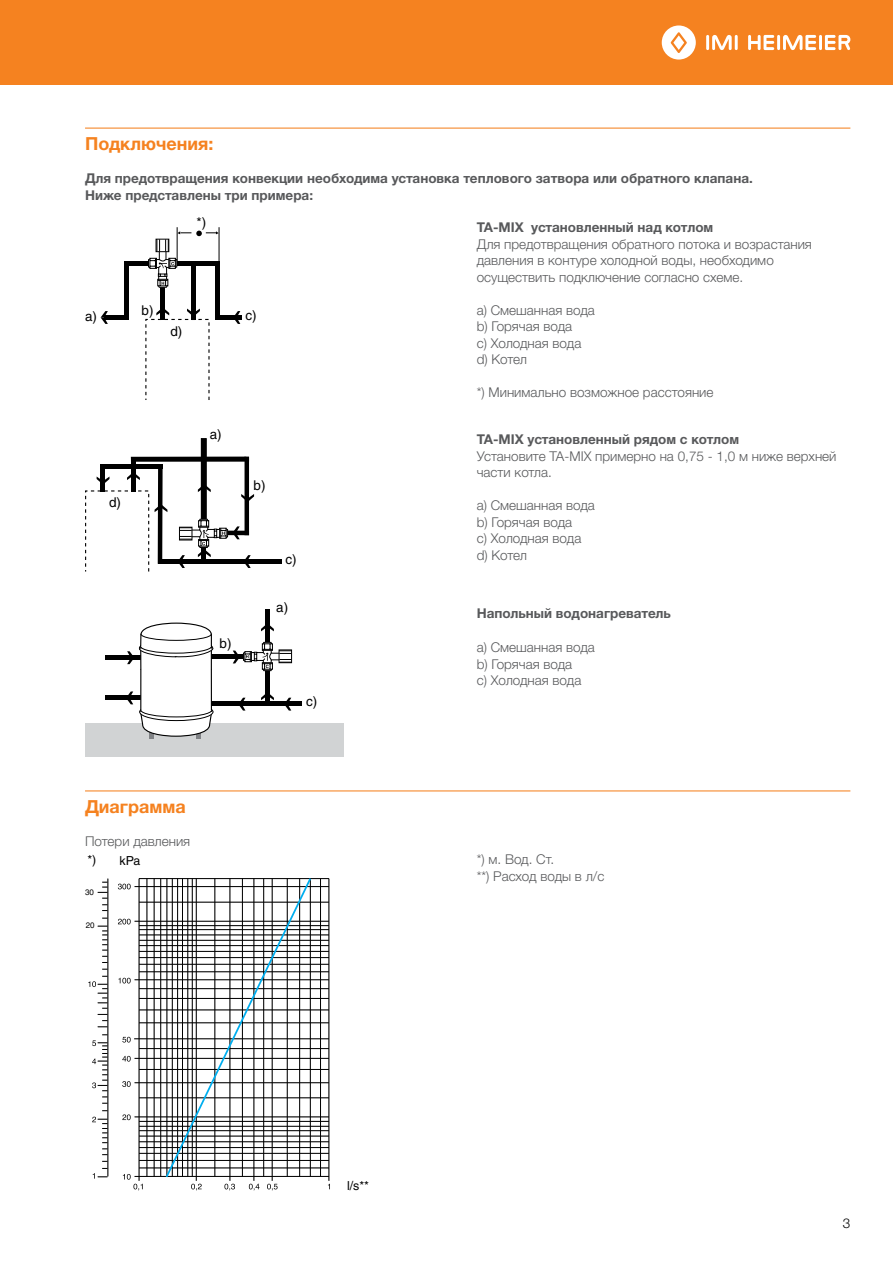
<style>
.page{position:relative;width:893px;height:1263px;background:#fff}
.page>*{position:absolute;margin:0;border:0;box-sizing:border-box;transform-origin:0 0}
.t1{font:700 18px "Helvetica Neue LTW1 G";color:#f58220}
.t2{font:300 13.5px/16.5px "Helvetica Neue LTW1 G";color:#58595b}
.t3{font:700 13.5px/16.5px "Helvetica Neue LTW1 G";color:#58595b}
.t4{font:13.5px "Helvetica";color:#000}
.t5{font:300 13.5px "Helvetica Neue LTW1 G";color:#000}
.t6{font:12.45px "Helvetica";color:#000}
.t7{font:7.95px "Helvetica";color:#000}
</style>
<div class="page">
<div style="left:0;top:0;width:893px;height:85px;background:#f58220"></div>
<hr style="left:706px;top:35px;width:3px;height:15px;background:#fff">
<hr style="left:735px;top:35px;width:3px;height:15px;background:#fff">
<svg style="left:712px;top:35px;width:20px;height:15px"></svg>
<svg style="left:662px;top:25px;width:34px;height:35px"></svg>
<hr style="left:777px;top:35px;width:3px;height:15px;background:#fff">
<svg style="left:748px;top:35px;width:26px;height:15px"></svg>
<hr style="left:819px;top:35px;width:3px;height:15px;background:#fff">
<svg style="left:783px;top:35px;width:33px;height:15px"></svg>
<svg style="left:825px;top:35px;width:25px;height:15px"></svg>
<hr style="left:85px;top:128px;width:765px;height:1px;background:#f58220">
<hr style="left:85px;top:790px;width:765px;height:1px;background:#f58220">
<hr style="left:161px;top:287px;width:4px;height:33px;background:#000">
<div style="left:124px;top:261px;width:24px;height:5px;background:#000"></div>
<div style="left:104px;top:315px;width:24px;height:5px;background:#000"></div>
<div style="left:215px;top:315px;width:27px;height:5px;background:#000"></div>
<div style="left:191px;top:266px;width:5px;height:54px;background:#000"></div>
<hr style="left:215px;top:266px;width:4px;height:54px;background:#000">
<hr style="left:124px;top:266px;width:4px;height:54px;background:#000">
<svg style="left:187px;top:309px;width:13px;height:6px"></svg>
<svg style="left:156px;top:307px;width:13px;height:8px"></svg>
<svg style="left:101px;top:311px;width:7px;height:13px"></svg>
<svg style="left:235px;top:311px;width:5px;height:13px"></svg>
<hr style="left:177px;top:227px;width:1px;height:34px;background:#000">
<hr style="left:219px;top:227px;width:1px;height:34px;background:#000">
<svg style="left:148px;top:231px;width:71px;height:57px"></svg>
<div style="left:131px;top:457px;width:118px;height:5px;background:#000"></div>
<svg style="left:201px;top:438px;width:6px;height:19px"></svg>
<div style="left:100px;top:467px;width:5px;height:24px;background:#000"></div>
<div style="left:131px;top:458px;width:5px;height:33px;background:#000"></div>
<div style="left:100px;top:464px;width:63px;height:5px;background:#000"></div>
<hr style="left:158px;top:559px;width:123px;height:4px;background:#000">
<div style="left:158px;top:464px;width:5px;height:100px;background:#000"></div>
<svg style="left:127px;top:474px;width:13px;height:6px"></svg>
<svg style="left:97px;top:477px;width:12px;height:6px"></svg>
<svg style="left:155px;top:504px;width:12px;height:8px"></svg>
<svg style="left:178px;top:457px;width:76px;height:111px"></svg>
<div style="left:85px;top:723px;width:259px;height:34px;background:#d1d3d4"></div>
<hr style="left:149px;top:706px;width:4px;height:33px;background:#808285">
<hr style="left:197px;top:706px;width:4px;height:33px;background:#808285">
<div style="left:211px;top:701px;width:90px;height:5px;background:#000"></div>
<div style="left:211px;top:654px;width:36px;height:5px;background:#000"></div>
<div style="left:265px;top:668px;width:5px;height:38px;background:#000"></div>
<svg style="left:291px;top:650px;width:1px;height:13px"></svg>
<div style="left:265px;top:609px;width:5px;height:33px;background:#000"></div>
<svg style="left:261px;top:694px;width:13px;height:6px"></svg>
<svg style="left:233px;top:642px;width:58px;height:29px"></svg>
<svg style="left:239px;top:698px;width:6px;height:12px"></svg>
<svg style="left:285px;top:698px;width:6px;height:12px"></svg>
<svg style="left:261px;top:625px;width:13px;height:6px"></svg>
<hr style="left:106px;top:655px;width:35px;height:4px;background:#000">
<hr style="left:105px;top:695px;width:36px;height:4px;background:#000">
<svg style="left:126px;top:622px;width:88px;height:115px"></svg>
<hr style="left:139px;top:878px;width:190px;height:1px;background:#000">
<hr style="left:135px;top:886px;width:194px;height:1px;background:#000">
<hr style="left:139px;top:902px;width:190px;height:1px;background:#000">
<hr style="left:135px;top:921px;width:194px;height:1px;background:#000">
<hr style="left:139px;top:925px;width:190px;height:1px;background:#000">
<hr style="left:139px;top:929px;width:190px;height:1px;background:#000">
<hr style="left:139px;top:934px;width:190px;height:1px;background:#000">
<hr style="left:139px;top:940px;width:190px;height:1px;background:#000">
<hr style="left:139px;top:945px;width:190px;height:1px;background:#000">
<hr style="left:139px;top:951px;width:190px;height:1px;background:#000">
<hr style="left:139px;top:957px;width:190px;height:1px;background:#000">
<hr style="left:139px;top:964px;width:190px;height:1px;background:#000">
<hr style="left:139px;top:971px;width:190px;height:1px;background:#000">
<hr style="left:135px;top:979px;width:194px;height:1px;background:#000">
<hr style="left:139px;top:988px;width:190px;height:1px;background:#000">
<hr style="left:139px;top:998px;width:190px;height:1px;background:#000">
<hr style="left:139px;top:1009px;width:190px;height:1px;background:#000">
<hr style="left:139px;top:1022px;width:190px;height:1px;background:#000">
<hr style="left:134px;top:1038px;width:195px;height:1px;background:#000">
<hr style="left:139px;top:1048px;width:190px;height:1px;background:#000">
<hr style="left:135px;top:1058px;width:194px;height:1px;background:#000">
<hr style="left:135px;top:1082px;width:194px;height:1px;background:#000">
<hr style="left:139px;top:1097px;width:190px;height:1px;background:#000">
<hr style="left:135px;top:1116px;width:194px;height:1px;background:#000">
<hr style="left:139px;top:1121px;width:190px;height:1px;background:#000">
<hr style="left:139px;top:1126px;width:190px;height:1px;background:#000">
<hr style="left:139px;top:1130px;width:190px;height:1px;background:#000">
<hr style="left:139px;top:1135px;width:190px;height:1px;background:#000">
<hr style="left:139px;top:1141px;width:190px;height:1px;background:#000">
<hr style="left:139px;top:1147px;width:190px;height:1px;background:#000">
<hr style="left:139px;top:1153px;width:190px;height:1px;background:#000">
<hr style="left:139px;top:1160px;width:190px;height:1px;background:#000">
<hr style="left:139px;top:1167px;width:190px;height:1px;background:#000">
<hr style="left:135px;top:1176px;width:194px;height:1px;background:#000">
<hr style="left:139px;top:1069px;width:190px;height:1px;background:#000">
<hr style="left:139px;top:878px;width:1px;height:303px;background:#000">
<hr style="left:107px;top:878px;width:1px;height:298px;background:#000">
<hr style="left:147px;top:878px;width:1px;height:298px;background:#000">
<hr style="left:154px;top:878px;width:1px;height:298px;background:#000">
<hr style="left:160px;top:878px;width:1px;height:298px;background:#000">
<hr style="left:196px;top:878px;width:1px;height:303px;background:#000">
<hr style="left:230px;top:878px;width:1px;height:303px;background:#000">
<hr style="left:253px;top:878px;width:1px;height:303px;background:#000">
<hr style="left:272px;top:878px;width:1px;height:303px;background:#000">
<hr style="left:320px;top:878px;width:1px;height:298px;background:#000">
<hr style="left:328px;top:878px;width:1px;height:303px;background:#000">
<svg style="left:98px;top:882px;width:9px;height:29px"></svg>
<svg style="left:98px;top:926px;width:9px;height:24px"></svg>
<svg style="left:93px;top:1168px;width:14px;height:10px"></svg>
<svg style="left:92px;top:1117px;width:15px;height:38px"></svg>
<svg style="left:92px;top:1034px;width:15px;height:63px"></svg>
<svg style="left:88px;top:976px;width:19px;height:51px"></svg>
<svg style="left:118px;top:884px;width:13px;height:5px"></svg>
<svg style="left:118px;top:919px;width:13px;height:5px"></svg>
<svg style="left:122px;top:1114px;width:9px;height:6px"></svg>
<svg style="left:123px;top:1174px;width:20px;height:16px"></svg>
<svg style="left:191px;top:1184px;width:11px;height:6px"></svg>
<svg style="left:224px;top:1184px;width:11px;height:6px"></svg>
<svg style="left:249px;top:1184px;width:10px;height:6px"></svg>
<svg style="left:267px;top:1184px;width:11px;height:6px"></svg>
<svg style="left:122px;top:1081px;width:9px;height:6px"></svg>
<svg style="left:122px;top:1056px;width:9px;height:5px"></svg>
<svg style="left:122px;top:1037px;width:9px;height:5px"></svg>
<svg style="left:118px;top:978px;width:13px;height:5px"></svg>
<svg style="left:164px;top:878px;width:149px;height:301px"></svg>
<h1 class="t1" style="left:85px;top:132px;width:130px">Подключения:</h1>
<p class="t3" style="left:85px;top:170px;width:669px">Для предотвращения конвекции необходима установка теплового затвора или обратного клапана.<br>Ниже представлены три примера:</p>
<p class="t3" style="left:477px;top:219px;width:238px">TA-MIX установленный над котлом</p>
<p class="t2" style="left:477px;top:236px;width:337px">Для предотвращения обратного потока и возрастания давления в контуре холодной воды, необходимо осуществить подключение согласно схеме.</p>
<p class="t2" style="left:477px;top:302px;width:120px">a) Смешанная вода b) Горячая вода<br>c) Холодная вода d) Котел</p>
<p class="t2" style="left:477px;top:384px;width:238px">*) Минимально возможное расстояние</p>
<p class="t3" style="left:477px;top:431px;width:264px">TA-MIX установленный рядом с котлом</p>
<p class="t2" style="left:477px;top:448px;width:361px">Установите TA-MIX примерно на 0,75 - 1,0 м ниже верхней части котла.</p>
<p class="t2" style="left:477px;top:497px;width:120px">a) Смешанная вода b) Горячая вода<br>c) Холодная вода d) Котел</p>
<p class="t4" style="left:197px;top:214px;width:11px">*)</p>
<p class="t4" style="left:142px;top:302px;width:14px">b)</p>
<p class="t4" style="left:245px;top:308px;width:13px">c)</p>
<p class="t4" style="left:85px;top:308px;width:14px">a)</p>
<p class="t4" style="left:170px;top:324px;width:14px">d)</p>
<p class="t4" style="left:210px;top:426px;width:14px">a)</p>
<p class="t4" style="left:254px;top:477px;width:14px">b)</p>
<p class="t4" style="left:109px;top:495px;width:14px">d)</p>
<p class="t4" style="left:285px;top:551px;width:13px">c)</p>
<p class="t4" style="left:219px;top:635px;width:14px">b)</p>
<h1 class="t1" style="left:85px;top:795px;width:102px">Диаграмма</h1>
<p class="t2" style="left:85px;top:833px;width:107px">Потери давления</p>
<p class="t6" style="left:87px;top:852px;width:10px">*)</p>
<p class="t7" style="left:85px;top:887px;width:10px">30</p>
<p class="t7" style="left:86px;top:921px;width:10px">20</p>
<p class="t6" style="left:119px;top:853px;width:22px">kPa</p>
<p class="t4" style="left:276px;top:600px;width:14px">a)</p>
<p class="t4" style="left:306px;top:694px;width:13px">c)</p>
<p class="t6" style="left:347px;top:1178px;width:24px">l/s**</p>
<p class="t3" style="left:477px;top:605px;width:196px">Напольный водонагреватель</p>
<p class="t2" style="left:477px;top:639px;width:120px">a) Смешанная вода b) Горячая вода<br>c) Холодная вода</p>
<p class="t2" style="left:477px;top:851px;width:129px">*) м. Вод. Ст.<br>**) Расход воды в л/с</p>
<p class="t5" style="left:843px;top:1215px;width:9px">3</p>
</div>
